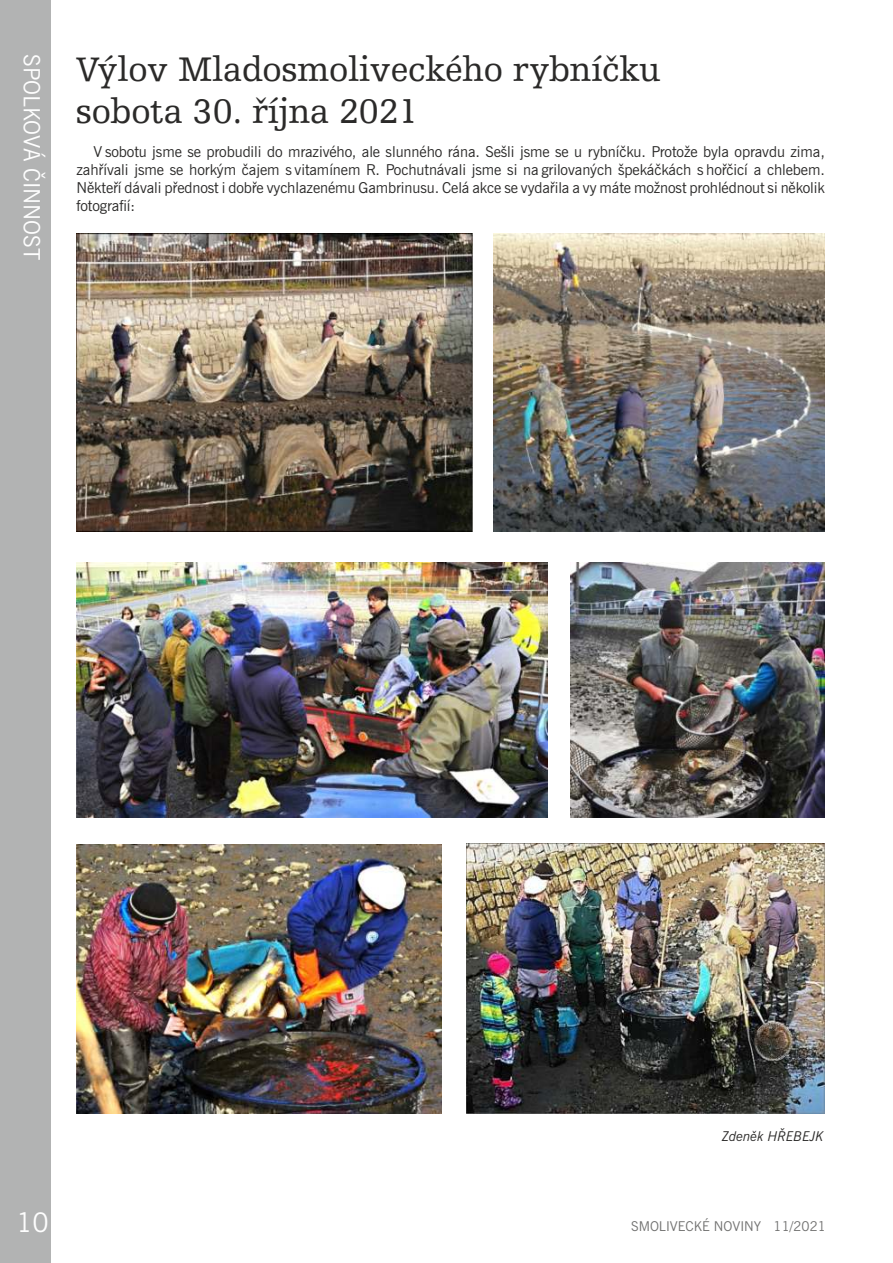
<style>
.page{position:relative;width:893px;height:1263px;background:#fff}
.page>*{position:absolute;margin:0;border:0;box-sizing:border-box;transform-origin:0 0}
.t1{font:36px/42.2px "Humanist Slabserif 712 AT";letter-spacing:-.005em;color:#2b2a29}
.t2{font:27px "News Gothic AT";color:#fefefe}
.t3{font:22.5px "News Gothic AT";color:#fefefe}
.t4{font:15px/18px "News Gothic AT";letter-spacing:-.005em;color:#2b2a29;text-align:justify}
.t5{font:13.5px "News Gothic AT";color:#727271}
.t6{font:italic 13.5px "News Gothic AT";letter-spacing:-.005em;color:#2b2a29}
</style>
<div class="page">
<div style="left:0;top:0;width:51px;height:1263px;background:#b2b3b3"></div>
<img style="left:76px;top:234px;width:396px;height:298px">
<img style="left:494px;top:234px;width:331px;height:298px">
<img style="left:76px;top:562px;width:472px;height:255px">
<img style="left:570px;top:562px;width:255px;height:255px">
<img style="left:76px;top:844px;width:366px;height:270px">
<img style="left:466px;top:844px;width:359px;height:270px">
<h3 class="t3" style="left:40px;top:54px;width:207px;rotate:90deg">SPOLKOVÁ ČINNOST</h3>
<h1 class="t1" style="left:76px;top:51px;width:586px">Výlov Mladosmoliveckého rybníčku sobota 30. října 2021</h1>
<p class="t4" style="left:76px;top:144px;width:750px;text-indent:17px">V sobotu jsme se probudili do mrazivého, ale slunného rána. Sešli jsme se u rybníčku. Protože byla opravdu zima, zahřívali jsme se horkým čajem s vitamínem R. Pochutnávali jsme si na grilovaných špekáčkách s hořčicí a chlebem.<br>Někteří dávali přednost i dobře vychlazenému Gambrinusu. Celá akce se vydařila a vy máte možnost prohlédnout si několik fotografií:</p>
<p class="t6" style="left:722px;top:1132px;width:103px">Zdeněk HŘEBEJK</p>
<h2 class="t2" style="left:16px;top:1212px;width:34px">1 08</h2>
<p class="t5" style="left:631px;top:1221px;width:196px">SMOLIVECKÉ NOVINY 11/2021</p>
</div>
